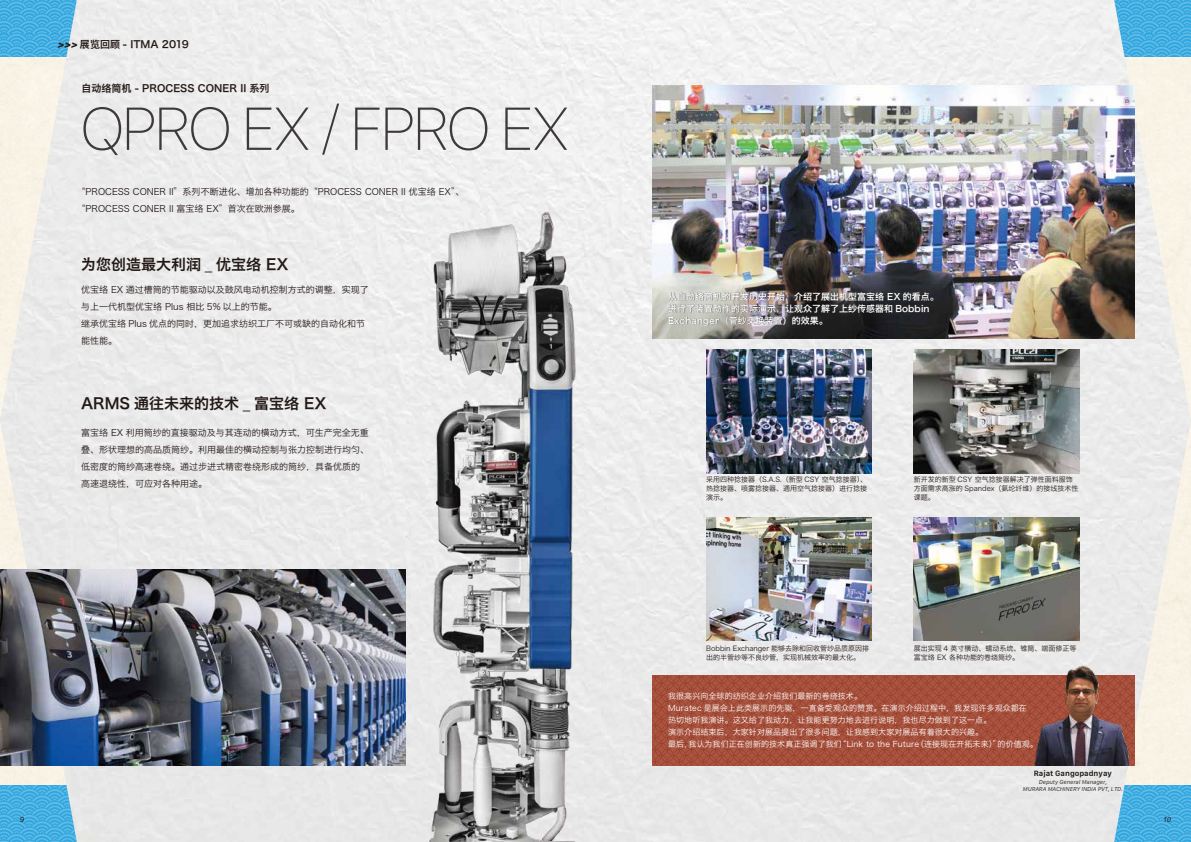
<style>
.page{position:relative;width:1191px;height:842px;background:#fff}
.page>*{position:absolute;margin:0;border:0;box-sizing:border-box;transform-origin:0 0}
.t1{font:100 60px "SF Pro Display";color:#3e3a39}
.t2{font:15px "Hiragino Sans GB W6";color:#221815}
.t3{font:10px "Hiragino Sans GB W6";color:#221815}
.t4{font:9px/17px "Hiragino Sans GB W3";color:#221815}
.t5{font:9px/12px "Hiragino Sans GB W6";color:#fff}
.t6{font:8px/12px "Hiragino Sans GB W3";letter-spacing:.01em;color:#fff}
.t7{font:600 8px "SF Compact Text";color:#221815}
.t8{font:7px/9px "Hiragino Sans GB W3";color:#221815}
.t9{font:italic 7px "SF Pro Text";color:#221815}
.t10{font:italic 300 6px/7px "SF Compact Text";color:#221815;text-align:center}
.s1{font-family:"SF Pro Display";font-weight:800;font-style:italic}
</style>
<div class="page">
<img style="left:0;top:0;width:1191px;height:842px">
<img style="left:0;top:570px;width:405px;height:195px">
<svg style="left:652px;top:675px;width:482px;height:90px;background:#a34d38"></svg>
<img style="left:411px;top:187px;width:182px;height:655px">
<img style="left:652px;top:86px;width:482px;height:253px">
<img style="left:706px;top:350px;width:166px;height:123px">
<img style="left:913px;top:350px;width:166px;height:123px">
<img style="left:706px;top:517px;width:166px;height:124px">
<img style="left:913px;top:517px;width:166px;height:124px">
<img style="left:1031px;top:660px;width:97px;height:105px">
<p class="t3" style="left:58px;top:38px;width:133px"><span class="s1">&gt;&gt;&gt;</span> 展览回顾 - ITMA 2019</p>
<p class="t3" style="left:81px;top:82px;width:190px">自动络筒机 - PROCESS CONER II 系列</p>
<h1 class="t1" style="left:81px;top:94px;width:488px">QPRO EX / FPRO EX</h1>
<p class="t4" style="left:77px;top:183px;width:389px">“PROCESS CONER II”系列不断进化、增加各种功能的“PROCESS CONER II 优宝络 EX”、“PROCESS CONER II 富宝络 EX”首次在欧洲参展。</p>
<h2 class="t2" style="left:81px;top:255px;width:209px">为您创造最大利润 _ 优宝络 EX</h2>
<p class="t4" style="left:81px;top:281px;width:289px">优宝络 EX 通过槽筒的节能驱动以及鼓风电动机控制方式的调整，实现了与上一代机型优宝络 Plus 相比 5% 以上的节能。<br>继承优宝络 Plus 优点的同时，更加追求纺织工厂不可或缺的自动化和节能性能。</p>
<h2 class="t2" style="left:81px;top:394px;width:247px">ARMS 通往未来的技术 _ 富宝络 EX</h2>
<p class="t4" style="left:81px;top:424px;width:289px">富宝络 EX 利用筒纱的直接驱动及与其连动的横动方式，可生产完全无重叠、形状理想的高品质筒纱。利用最佳的横动控制与张力控制进行均匀、低密度的筒纱高速卷绕。通过步进式精密卷绕形成的筒纱，具备优质的高速退绕性，可应对各种用途。</p>
<p class="t5" style="left:668px;top:290px;width:272px">从自动络筒机的开发历史开始，介绍了展出机型富宝络 EX 的看点。进行了装置动作的实际演示，让观众了解了上纱传感器和 Bobbin<br>Exchanger（管纱交换装置）的效果。</p>
<p class="t8" style="left:706px;top:475px;width:163px;text-align:justify">采用四种捻接器（S.A.S.（新型 CSY 空气捻接器）、热捻接器、喷雾捻接器、通用空气捻接器）进行捻接演示。</p>
<p class="t8" style="left:913px;top:475px;width:166px">新开发的新型 CSY 空气捻接器解决了弹性面料服饰方面需求高涨的 Spandex（氨纶纤维）的接线技术性课题。</p>
<p class="t8" style="left:706px;top:643px;width:165px">Bobbin Exchanger 能够去除和回收管纱品质原因排出的半管纱等不良纱管，实现机械效率的最大化。</p>
<p class="t8" style="left:913px;top:643px;width:164px">展出实现 4 英寸横动、蠕动系统、锥筒、端面修正等富宝络 EX 各种功能的卷绕筒纱。</p>
<p class="t6" style="left:668px;top:689px;width:371px">我很高兴向全球的纺织企业介绍我们最新的卷绕技术。<br>Muratec 是展会上此类展示的先驱，一直备受观众的赞赏。在演示介绍过程中，我发现许多观众都在<br>热切地听我演讲。这又给了我动力，让我能更努力地去进行说明，我也尽力做到了这一点。<br>演示介绍结束后，大家针对展品提出了很多问题，让我感到大家对展品有着很大的兴趣。<br>最后，我认为我们正在创新的技术真正强调了我们“Link to the Future（连接现在开拓未来）”的价值观。</p>
<p class="t7" style="left:1033px;top:769px;width:80px">Rajat Gangopadnyay</p>
<p class="t10" style="left:1023px;top:778px;width:101px">Deputy General Manager,<br>MURARA MACHINERY INDIA PVT, LTD.</p>
<p class="t9" style="left:20px;top:814px;width:6px">9</p>
<p class="t9" style="left:1163px;top:814px;width:9px">10</p>
</div>
